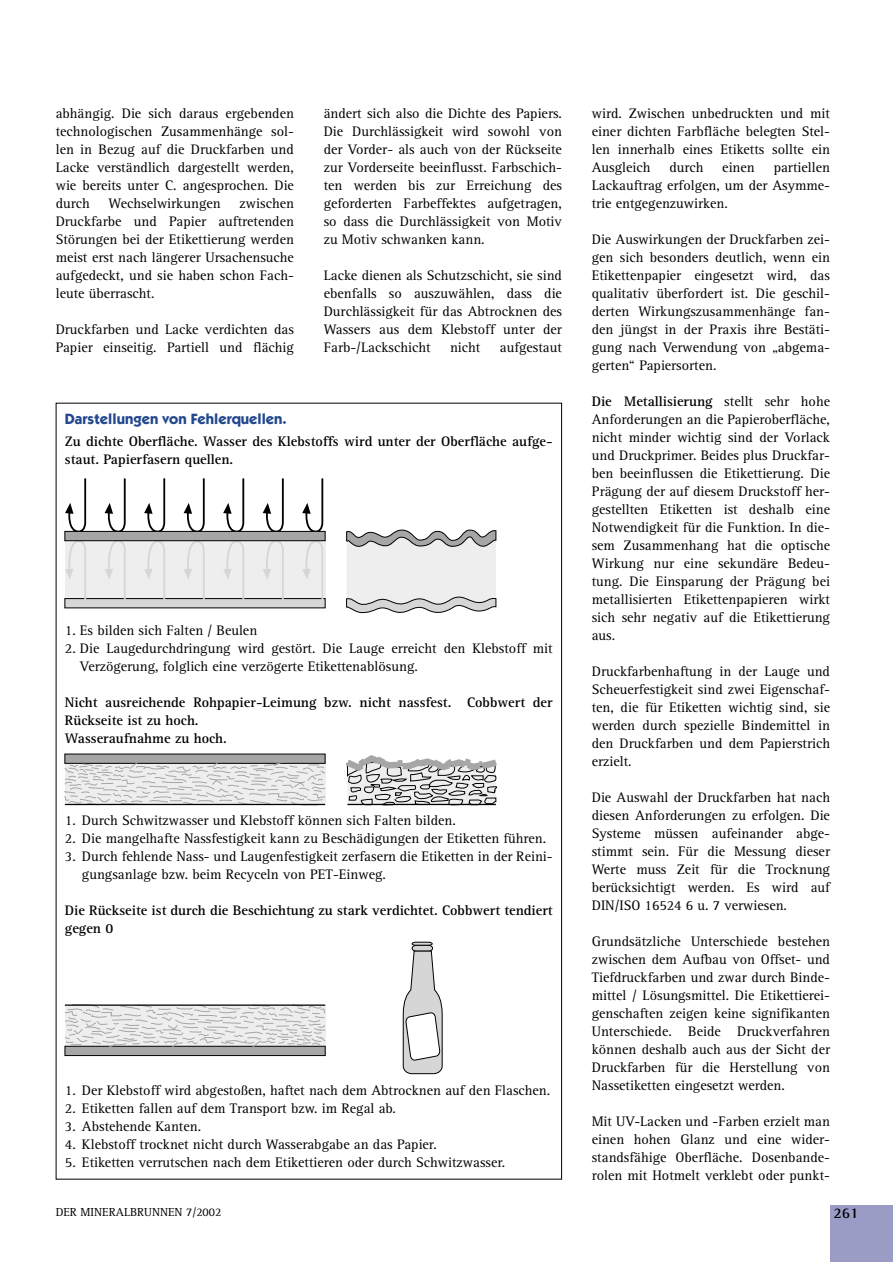
<style>
.page{position:relative;width:893px;height:1262px;background:#fff}
.page>*{position:absolute;margin:0;border:0;box-sizing:border-box;transform-origin:0 0}
.t1{font:700 15px "Itc Kabel";color:#23488e}
.t2{font:700 15px "Rotis Semi Serif";color:#000}
.t3{font:14.25px/18px "Rotis Serif";color:#000;text-align:justify}
.t4{font:700 14.25px/18px "Rotis Serif";color:#000}
.t5{font:12px "Rotis Serif";color:#000}
.s1{font-weight:700}
</style>
<div class="page">
<div style="left:830px;top:1205px;width:62px;height:56px;background:#9a9cc5"></div>
<div style="left:65px;top:536px;width:260px;height:67px;background:#eee"></div>
<div style="left:64px;top:598px;width:261px;height:10px;background:#d6d6d6"></div>
<svg style="left:302px;top:478px;width:22px;height:53px"></svg>
<svg style="left:263px;top:478px;width:22px;height:53px"></svg>
<svg style="left:223px;top:478px;width:22px;height:53px"></svg>
<svg style="left:184px;top:478px;width:22px;height:53px"></svg>
<svg style="left:144px;top:478px;width:22px;height:53px"></svg>
<svg style="left:105px;top:478px;width:22px;height:53px"></svg>
<svg style="left:65px;top:478px;width:22px;height:53px"></svg>
<svg style="left:302px;top:541px;width:22px;height:65px"></svg>
<svg style="left:263px;top:541px;width:22px;height:59px"></svg>
<svg style="left:223px;top:541px;width:22px;height:59px"></svg>
<svg style="left:184px;top:541px;width:22px;height:59px"></svg>
<svg style="left:144px;top:541px;width:22px;height:59px"></svg>
<svg style="left:105px;top:541px;width:22px;height:59px"></svg>
<svg style="left:65px;top:541px;width:22px;height:65px"></svg>
<div style="left:64px;top:531px;width:261px;height:10px;background:#a6a6a6;border:1px solid #000"></div>
<svg style="left:346px;top:529px;width:150px;height:85px;background:#dadada"></svg>
<div style="left:64px;top:753px;width:261px;height:10px;background:#a6a6a6"></div>
<svg style="left:64px;top:761px;width:262px;height:44px;background:#d8d8d8"></svg>
<hr style="left:65px;top:804px;width:260px;height:1px;background:#000">
<svg style="left:346px;top:755px;width:152px;height:50px;background:#bbb"></svg>
<div style="left:65px;top:1046px;width:260px;height:9px;background:#a6a6a6"></div>
<svg style="left:403px;top:941px;width:39px;height:133px"></svg>
<svg style="left:64px;top:1004px;width:262px;height:44px;background:#d6d6d6"></svg>
<hr style="left:65px;top:1004px;width:260px;height:1px;background:#000">
<p class="t3" style="left:56px;top:105px;width:240px">abhängig. Die sich daraus ergebenden technologischen Zusammenhänge sol&shy;len in Bezug auf die Druckfarben und Lacke verständlich dargestellt werden, wie bereits unter C. angesprochen. Die durch</p>
<p class="t3" style="left:56px;top:195px;width:240px;text-indent:184px">zwischen Druckfarbe und Papier auftretenden Störungen bei der Etikettierung werden meist erst nach längerer Ursachensuche aufgedeckt, und sie haben schon Fach&shy;leute überrascht.</p>
<p class="t3" style="left:56px;top:321px;width:240px">Druckfarben und Lacke verdichten das<br>Papier einseitig. Partiell und flächig</p>
<p class="t3" style="left:109px;top:195px;width:113px">Wechselwirkungen</p>
<p class="t3" style="left:324px;top:105px;width:240px">ändert sich also die Dichte des Papiers.<br>Die Durchlässigkeit wird sowohl von der Vorder- als auch von der Rückseite zur Vorderseite beeinflusst. Farbschich&shy;ten werden bis zur Erreichung des geforderten Farbeffektes aufgetragen, so dass die Durchlässigkeit von Motiv zu Motiv schwanken kann.</p>
<p class="t3" style="left:324px;top:267px;width:240px">Lacke dienen als Schutzschicht, sie sind ebenfalls so auszuwählen, dass die Durchlässigkeit für das Abtrocknen des Wassers aus dem Klebstoff unter der Farb-/Lackschicht</p>
<p class="t3" style="left:450px;top:339px;width:32px">nicht</p>
<p class="t3" style="left:500px;top:339px;width:64px">aufgestaut</p>
<p class="t1" style="left:65px;top:413px;width:223px">Darstellungen von Fehlerquellen.</p>
<p class="t4" style="left:65px;top:433px;width:489px">Zu dichte Oberfläche. Wasser des Klebstoffs wird unter der Oberfläche aufge&shy;staut. Papierfasern quellen.</p>
<p class="t3" style="left:65px;top:622px;width:194px">1. Es bilden sich Falten / Beulen</p>
<p class="t3" style="left:80px;top:640px;width:474px;text-indent:-15px">2. Die Laugedurchdringung wird gestört. Die Lauge erreicht den Klebstoff mit<br>Verzögerung, folglich eine verzögerte Etikettenablösung.</p>
<p class="t4" style="left:65px;top:694px;width:489px">Nicht ausreichende Rohpapier-Leimung bzw. nicht nassfest. Cobbwert der<br>Rückseite ist zu hoch.<br>Wasseraufnahme zu hoch.</p>
<p class="t3" style="left:65px;top:812px;width:392px">1. Durch Schwitzwasser und Klebstoff können sich Falten bilden.</p>
<p class="t3" style="left:65px;top:830px;width:483px">2. Die mangelhafte Nassfestigkeit kann zu Beschädigungen der Etiketten führen.</p>
<p class="t3" style="left:82px;top:848px;width:472px;text-indent:-17px">3. Durch fehlende Nass- und Laugenfestigkeit zerfasern die Etiketten in der Reini&shy;gungsanlage bzw. beim Recyceln von PET-Einweg.</p>
<p class="t4" style="left:65px;top:902px;width:489px">Die Rückseite ist durch die Beschichtung zu stark verdichtet. Cobbwert tendiert gegen 0</p>
<p class="t3" style="left:65px;top:1082px;width:487px">1. Der Klebstoff wird abgestoßen, haftet nach dem Abtrocknen auf den Flaschen.</p>
<p class="t3" style="left:65px;top:1100px;width:332px">2. Etiketten fallen auf dem Transport bzw. im Regal ab.</p>
<p class="t3" style="left:65px;top:1118px;width:138px">3. Abstehende Kanten.</p>
<p class="t3" style="left:65px;top:1136px;width:373px">4. Klebstoff trocknet nicht durch Wasserabgabe an das Papier.</p>
<p class="t3" style="left:65px;top:1154px;width:442px">5. Etiketten verrutschen nach dem Etikettieren oder durch Schwitzwasser.</p>
<p class="t3" style="left:591px;top:105px;width:240px">wird. Zwischen unbedruckten und mit einer dichten Farbfläche belegten Stel&shy;len innerhalb eines Etiketts sollte ein Ausgleich</p>
<p class="t3" style="left:591px;top:159px;width:240px;text-indent:182px">partiellen Lackauftrag erfolgen, um der Asymme&shy;trie entgegenzuwirken.</p>
<p class="t3" style="left:591px;top:231px;width:240px">Die Auswirkungen der Druckfarben zei&shy;gen sich besonders deutlich, wenn ein Etikettenpapier eingesetzt wird, das qualitativ überfordert ist. Die geschil&shy;derten Wirkungszusammenhänge fan&shy;den jüngst in der Praxis ihre Bestäti&shy;gung nach Verwendung von „abgema&shy;gerten“ Papiersorten.</p>
<p class="t3" style="left:591px;top:393px;width:240px"><span class="s1">Die Metallisierung</span> stellt sehr hohe Anforderungen an die Papieroberfläche, nicht minder wichtig sind der Vorlack und Druckprimer. Beides plus Druckfar&shy;ben beeinflussen die Etikettierung. Die Prägung der auf diesem Druckstoff her&shy;gestellten Etiketten ist deshalb eine Notwendigkeit für die Funktion. In die&shy;sem Zusammenhang hat die optische Wirkung nur eine sekundäre Bedeu&shy;tung. Die Einsparung der Prägung bei metallisierten Etikettenpapieren wirkt sich sehr negativ auf die Etikettierung aus.</p>
<p class="t3" style="left:591px;top:663px;width:240px">Druckfarbenhaftung in der Lauge und Scheuerfestigkeit sind zwei Eigenschaf&shy;ten, die für Etiketten wichtig sind, sie werden durch spezielle Bindemittel in den Druckfarben und dem Papierstrich erzielt.</p>
<p class="t3" style="left:591px;top:789px;width:240px">Die Auswahl der Druckfarben hat nach diesen Anforderungen zu erfolgen. Die Systeme müssen aufeinander abge&shy;stimmt sein. Für die Messung dieser Werte muss Zeit für die Trocknung berücksichtigt werden. Es wird auf DIN/ISO 16524 6 u. 7 verwiesen.</p>
<p class="t3" style="left:591px;top:933px;width:240px">Grundsätzliche Unterschiede bestehen zwischen dem Aufbau von Offset- und Tiefdruckfarben und zwar durch Binde&shy;mittel / Lösungsmittel. Die Etikettierei&shy;genschaften zeigen keine signifikanten Unterschiede. Beide Druckverfahren können deshalb auch aus der Sicht der Druckfarben für die Herstellung von Nassetiketten eingesetzt werden.</p>
<p class="t3" style="left:591px;top:1113px;width:240px">Mit UV-Lacken und -Farben erzielt man einen hohen Glanz und eine wider&shy;standsfähige Oberfläche. Dosenbande&shy;rolen mit Hotmelt verklebt oder punkt-</p>
<p class="t3" style="left:669px;top:159px;width:36px">durch</p>
<p class="t3" style="left:722px;top:159px;width:34px">einen</p>
<p class="t5" style="left:56px;top:1207px;width:167px">DER MINERALBRUNNEN 7/2002</p>
<p class="t2" style="left:833px;top:1207px;width:27px">261</p>
</div>
